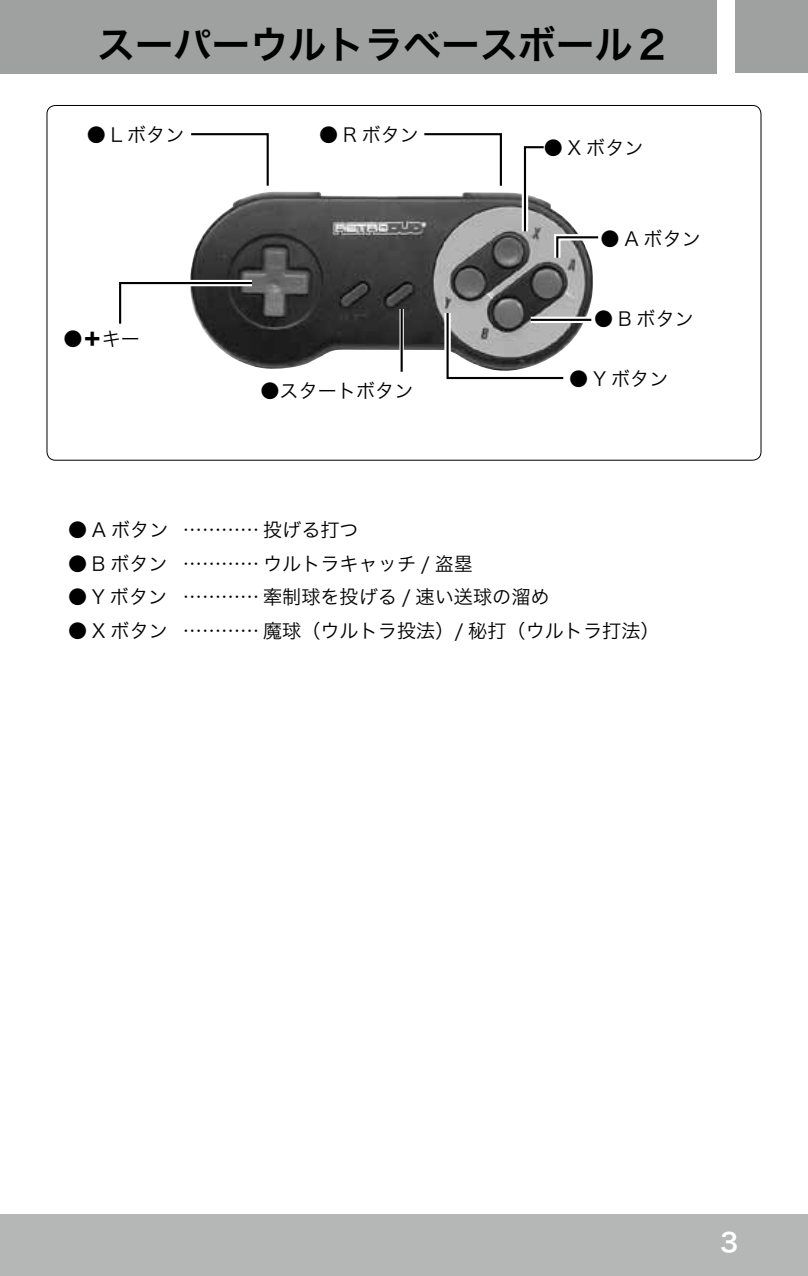
<style>
.page{position:relative;width:808px;height:1276px;background:#fff}
.page>*{position:absolute;margin:0;border:0;box-sizing:border-box;transform-origin:0 0}
.t1{font:38.4px "Hira Kaku Pro W6";color:#000}
.t2{font:25.5px "Hira Kaku Pro W6";color:#fff}
.t3{font:19.2px "Hira Kaku Pro W3";color:#000}
.s1{font-family:"Hira Kaku Std W8"}
</style>
<div class="page">
<div style="left:735px;top:0;width:73px;height:73px;background:#9fa0a0"></div>
<div style="left:0;top:1214px;width:808px;height:62px;background:#b5b6b6"></div>
<div style="left:0;top:0;width:716px;height:73px;background:#9fa0a0"></div>
<img style="left:190px;top:192px;width:403px;height:177px">
<div style="left:399px;top:309px;width:5px;height:63px;background:#989898"></div>
<hr style="left:401px;top:309px;width:2px;height:63px;background:#000">
<svg style="left:570px;top:317px;width:21px;height:6px"></svg>
<svg style="left:119px;top:277px;width:139px;height:53px"></svg>
<svg style="left:519px;top:146px;width:80px;height:118px"></svg>
<svg style="left:441px;top:307px;width:129px;height:73px"></svg>
<hr style="left:531px;top:319px;width:60px;height:2px;background:#000">
<svg style="left:191px;top:133px;width:78px;height:53px"></svg>
<svg style="left:424px;top:133px;width:78px;height:53px"></svg>
<h1 class="t1" style="left:97px;top:10px;width:576px">スーパーウルトラベースボール２</h1>
<p class="t3" style="left:87px;top:118px;width:99px">● L ボタン</p>
<p class="t3" style="left:319px;top:118px;width:101px">● R ボタン</p>
<p class="t3" style="left:64px;top:321px;width:78px">●<span class="s1">＋</span>キー</p>
<p class="t3" style="left:260px;top:374px;width:155px">●スタートボタン</p>
<p class="t3" style="left:544px;top:131px;width:101px">● X ボタン</p>
<p class="t3" style="left:600px;top:222px;width:102px">● A ボタン</p>
<p class="t3" style="left:594px;top:301px;width:101px">● B ボタン</p>
<p class="t3" style="left:569px;top:362px;width:101px">● Y ボタン</p>
<p class="t3" style="left:68px;top:513px;width:292px"><span class="s1">●</span> A ボタン ………… 投げる打つ</p>
<p class="t3" style="left:68px;top:546px;width:406px"><span class="s1">●</span> B ボタン ………… ウルトラキャッチ / 盗塁</p>
<p class="t3" style="left:68px;top:580px;width:483px"><span class="s1">●</span> Y ボタン ………… 牽制球を投げる / 速い送球の溜め</p>
<p class="t3" style="left:68px;top:613px;width:593px"><span class="s1">●</span> X ボタン ………… 魔球（ウルトラ投法）/ 秘打（ウルトラ打法）</p>
<h2 class="t2" style="left:720px;top:1219px;width:20px">3</h2>
</div>
